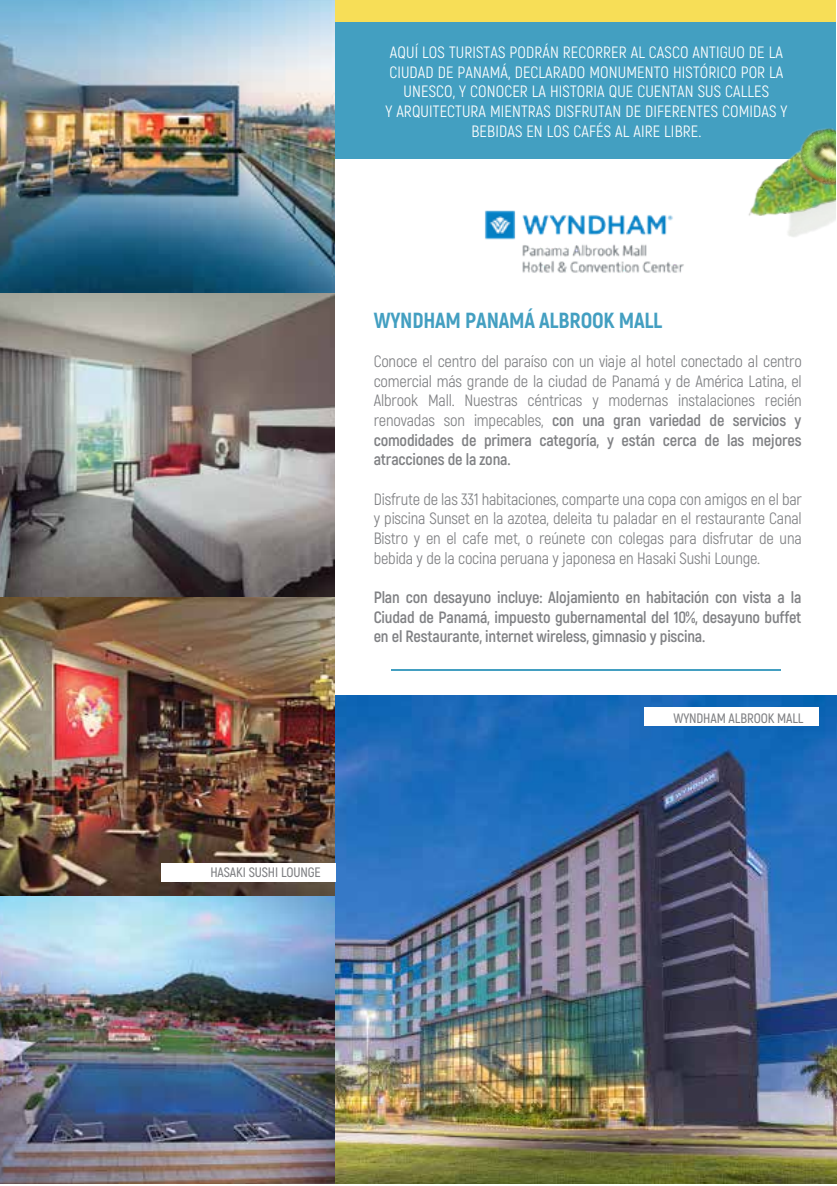
<style>
.page{position:relative;width:837px;height:1186px;background:#fff}
.page>*{position:absolute;margin:0;border:0;box-sizing:border-box;transform-origin:0 0}
.t1{font:800 21.8px "Akrobat";letter-spacing:-.01em;color:#439fc1}
.t2{font:16.4px/19.6px "Akrobat";letter-spacing:-.015em;color:#808184;text-align:justify}
.t3{font:16.4px/19.6px "Akrobat";letter-spacing:.01em;color:#fff;text-align:center}
.t4{font:700 16.4px/19.6px "Akrobat";letter-spacing:-.015em;color:#808184;text-align:justify}
.t5{font:600 13.6px "Akrobat";letter-spacing:-.01em;color:#808184}
.s1{font-weight:700}
</style>
<div class="page">
<img style="left:334px;top:695px;width:501px;height:488px">
<div style="left:9px;top:0;width:826px;height:23px;background:#f7de57"></div>
<div style="left:9px;top:23px;width:826px;height:136px;background:#439fc1"></div>
<img style="left:0;top:895px;width:334px;height:288px">
<img style="left:0;top:292px;width:334px;height:603px">
<div style="left:161px;top:863px;width:175px;height:18px;background:#fff"></div>
<img style="left:748px;top:127px;width:87px;height:100px">
<img style="left:485px;top:210px;width:199px;height:63px">
<div style="left:643px;top:707px;width:175px;height:19px;background:#fff"></div>
<hr style="left:391px;top:669px;width:389px;height:1px;background:#439fc1">
<img style="left:0;top:0;width:334px;height:292px">
<p class="t3" style="left:385px;top:42px;width:403px">AQUÍ LOS TURISTAS PODRÁN RECORRER AL CASCO ANTIGUO DE LA CIUDAD DE PANAMÁ, DECLARADO MONUMENTO HISTÓRICO POR LA UNESCO, Y CONOCER LA HISTORIA QUE CUENTAN SUS CALLES<br>Y ARQUITECTURA MIENTRAS DISFRUTAN DE DIFERENTES COMIDAS Y BEBIDAS EN LOS CAFÉS AL AIRE LIBRE.</p>
<h1 class="t1" style="left:373px;top:306px;width:290px">WYNDHAM PANAMÁ ALBROOK MALL</h1>
<p class="t2" style="left:373px;top:351px;width:429px">Conoce el centro del paraíso con un viaje al hotel conectado al centro comercial más grande de la ciudad de Panamá y de América Latina, el Albrook Mall. Nuestras céntricas y modernas instalaciones recién renovadas son impecables, <span class="s1">con una gran variedad de servicios y comodidades de primera categoría, y están cerca de las mejores atracciones de la zona.</span></p>
<p class="t2" style="left:373px;top:489px;width:429px">Disfrute de las 331 habitaciones, comparte una copa con amigos en el bar y piscina Sunset en la azotea, deleita tu paladar en el restaurante Canal Bistro y en el cafe met, o reúnete con colegas para disfrutar de una bebida y de la cocina peruana y japonesa en Hasaki Sushi Lounge.</p>
<p class="t4" style="left:373px;top:587px;width:429px">Plan con desayuno incluye: Alojamiento en habitación con vista a la Ciudad de Panamá, impuesto gubernamental del 10%, desayuno buffet en el Restaurante, internet wireless, gimnasio y piscina.</p>
<p class="t5" style="left:673px;top:710px;width:131px">WYNDHAM ALBROOK MALL</p>
<p class="t5" style="left:210px;top:863px;width:112px">HASAKI SUSHI LOUNGE</p>
</div>
